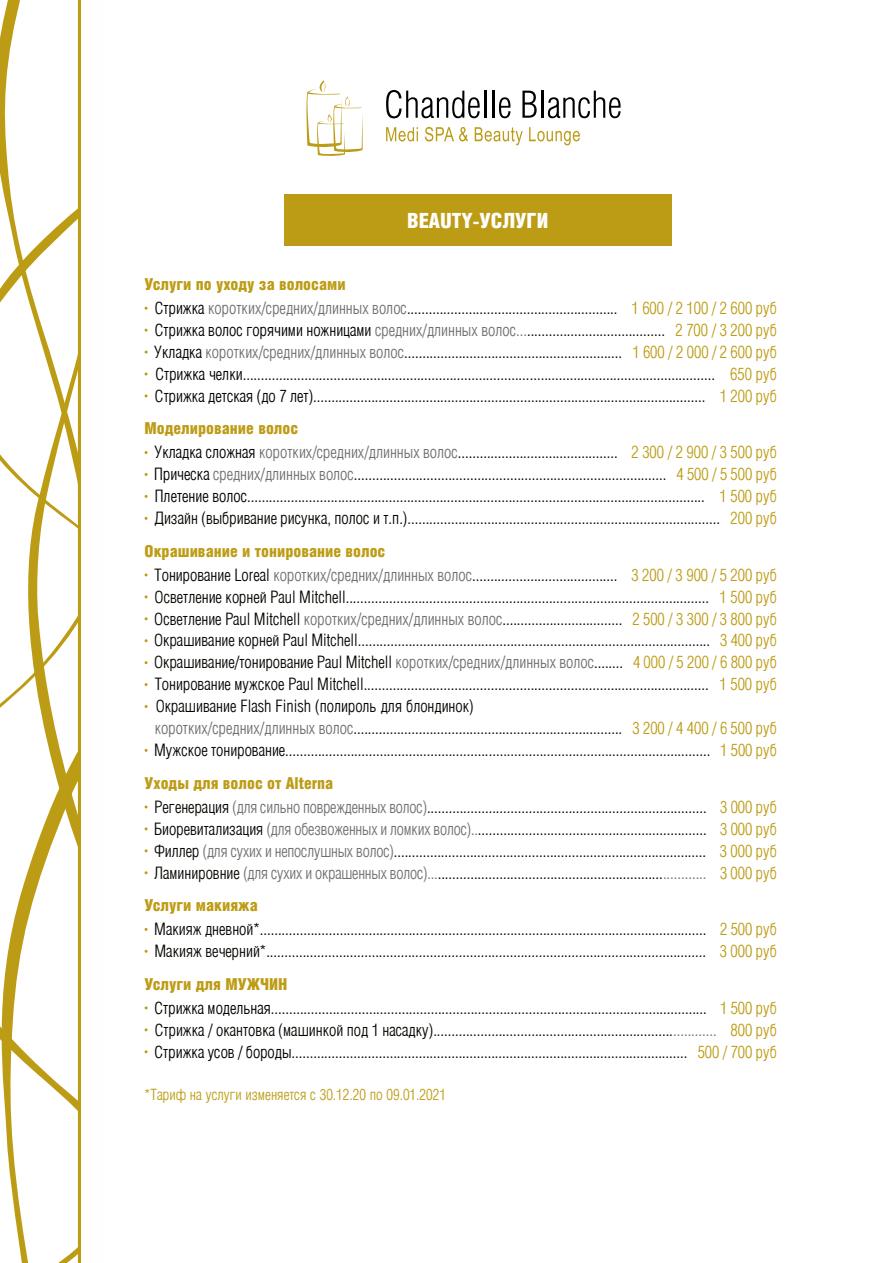
<style>
.page{position:relative;width:893px;height:1263px;background:#fff}
.page>*{position:absolute;margin:0;border:0;box-sizing:border-box;transform-origin:0 0}
.t1{font:21px "Helios Cond Black C";color:#fffefd}
.t2{font:300 16.5px/21.9px "Helios Cond";color:#000;text-align:justify}
.t3{font:16.5px "Helios Cond Black C";color:#bd9c15}
.t4{font:300 15px "Helios Cond";color:#bd9c15}
.s1{color:#707070}
.s2{color:#bd9c15}
.s3{color:#080500}
</style>
<div class="page">
<svg style="left:306px;top:80px;width:57px;height:76px"></svg>
<svg style="left:386px;top:90px;width:94px;height:28px"></svg>
<hr style="left:484px;top:91px;width:2px;height:27px;background:#000">
<hr style="left:492px;top:91px;width:2px;height:27px;background:#000">
<svg style="left:499px;top:97px;width:11px;height:21px"></svg>
<svg style="left:522px;top:91px;width:15px;height:27px"></svg>
<hr style="left:541px;top:91px;width:2px;height:27px;background:#000">
<svg style="left:548px;top:91px;width:72px;height:27px"></svg>
<svg style="left:386px;top:127px;width:32px;height:14px"></svg>
<svg style="left:425px;top:127px;width:43px;height:15px"></svg>
<svg style="left:475px;top:127px;width:48px;height:18px"></svg>
<svg style="left:529px;top:127px;width:51px;height:18px"></svg>
<div style="left:284px;top:195px;width:387px;height:51px;background:#bd9c15"></div>
<svg style="left:0;top:0;width:78px;height:564px"></svg>
<svg style="left:28px;top:564px;width:50px;height:76px"></svg>
<svg style="left:0;top:640px;width:78px;height:623px"></svg>
<div style="left:78px;top:0;width:6px;height:1263px;background:#bd9c15"></div>
<div style="left:81px;top:0;width:22px;height:1263px;background:#fffefd"></div>
<p class="t1" style="left:407px;top:209px;width:142px">BEAUTY-УСЛУГИ</p>
<p class="t3" style="left:145px;top:275px;width:203px">Услуги по уходу за волосами</p>
<p class="t2" style="left:154px;top:298px;width:624px">Стрижка <span class="s1">коротких/средних/длинных волос</span>.......................................................... <span class="s2">1 600 / 2 100 / 2 600 руб </span>Стрижка волос горячими ножницами <span class="s1">средних/длинных волос...</span>...................................... <span class="s2">2 700 / 3 200 руб </span>Укладка <span class="s1">коротких/средних/длинных волос</span>............................................................ <span class="s2">1 600 / 2 000 / 2 600 руб </span>Стрижка челки.................................................................................................................................. <span class="s2">650 руб </span>Стрижка детская (до 7 лет)............................................................................................................ <span class="s2">1 200 руб</span></p>
<p class="t3" style="left:145px;top:419px;width:155px">Моделирование волос</p>
<p class="t2" style="left:154px;top:442px;width:624px">Укладка сложная <span class="s1">коротких/средних/длинных волос</span>............................................ <span class="s2">2 300 / 2 900 / 3 500 руб </span>Прическа <span class="s1">средних/длинных волос</span>.............................................................<span class="s3">.........................</span> <span class="s2">4 500 / 5 500 руб </span>Плетение волос.............................................................................................................................. <span class="s2">1 500 руб </span><span class="s3">Дизайн (выбривание рисунка, полос и т.п.)..</span>....................................................................<span class="s3">................</span> <span class="s2">200 руб</span></p>
<p class="t3" style="left:145px;top:541px;width:242px">Окрашивание и тонирование волос</p>
<p class="t2" style="left:154px;top:564px;width:624px;text-align:left"><span class="s3">Тонирование Loreal</span> <span class="s1">коротких/средних/длинных волос</span>........................................ <span class="s2">3 200 / 3 900 / 5 200 руб </span><span class="s3">Осветление корней Paul Mitchell</span>.............................................................<span class="s3">.......................................</span> <span class="s2">1 500 руб </span><span class="s3">Осветление Paul Mitchell</span> <span class="s1">коротких/средних/длинных волос</span>................................. <span class="s2">2 500 / 3 300 / 3 800 руб </span><span class="s3">Окрашивание корней Paul Mitchell..</span>....................................................................<span class="s3">...........................</span> <span class="s2">3 400 руб </span><span class="s3">Окрашивание/тонирование Paul Mitchell</span> <span class="s1">коротких/средних/длинных волос</span>........ <span class="s2">4 000 / 5 200 / 6 800 руб </span><span class="s3">Тонирование мужское Paul Mitchell</span>........................................................<span class="s3">.......................................</span> <span class="s2">1 500 руб </span><span class="s3">Окрашивание Flash Finish (полироль для блондинок)<br></span><span class="s1">коротких/средних/длинных волос</span>.......................................................................... <span class="s2">3 200 / 4 400 / 6 500 руб </span><span class="s3">Мужское тонирование</span>........................................................<span class="s3">.............................................................</span> <span class="s2">1 500 руб</span></p>
<p class="t3" style="left:145px;top:773px;width:190px">Уходы для волос от Alterna</p>
<p class="t2" style="left:154px;top:796px;width:624px"><span class="s3">Регенерация</span> <span class="s1">(для сильно поврежденных волос)</span>............................................................................. <span class="s2">3 000 руб </span><span class="s3">Биоревитализация</span> <span class="s1">(для обезвоженных и ломких волос)..</span>............................................................... <span class="s2">3 000 руб </span><span class="s3">Филлер</span> <span class="s1">(для сухих и непослушных волос)</span>...................................................................................... <span class="s2">3 000 руб </span><span class="s3">Ламинировние</span> <span class="s1">(для сухих и окрашенных волос)...</span>..............................................................<span class="s1">............</span> <span class="s2">3 000 руб</span></p>
<p class="t3" style="left:145px;top:896px;width:115px">Услуги макияжа</p>
<p class="t2" style="left:154px;top:919px;width:624px"><span class="s3">Макияж дневной*</span>........................................................................................................................... <span class="s2">2 500 руб<br></span><span class="s3">Макияж вечерний*</span>......................................................................................................................... <span class="s2">3 000 руб</span></p>
<p class="t3" style="left:145px;top:974px;width:144px">Услуги для МУЖЧИН</p>
<p class="t2" style="left:154px;top:997px;width:624px">Стрижка модельная........................................................................................................................ <span class="s2">1 500 руб </span><span class="s3">Стрижка / окантовка (машинкой под 1 насадку)</span>..................................................................<span class="s1">............</span> <span class="s2">800 руб </span>Стрижка усов / бороды............................................................................................................. <span class="s2">500 / 700 руб</span></p>
<p class="t4" style="left:145px;top:1087px;width:303px">*Тариф на услуги изменяется с 30.12.20 по 09.01.2021</p>
</div>
